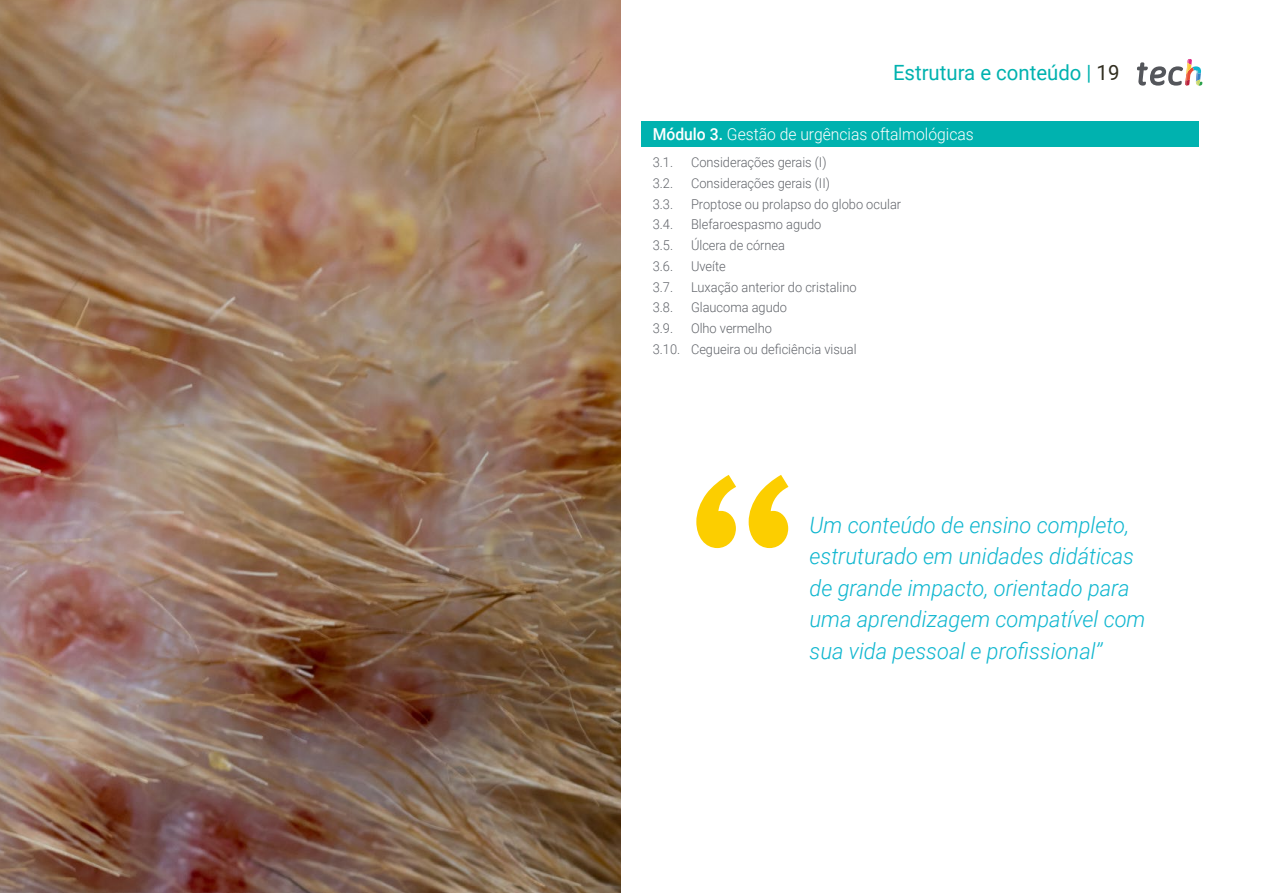
<style>
.page{position:relative;width:1263px;height:893px;background:#fff}
.page>*{position:absolute;margin:0;border:0;box-sizing:border-box;transform-origin:0 0}
.t1{font:italic 300 22.5px/31.5px "Roboto";color:#0fb6cf}
.t2{font:21px "Roboto";color:#00b2af}
.t3{font:300 16.5px "Roboto";color:#fff;scale:.95 1}
.t4{font:300 13.5px/20.7px "Roboto";color:#61646a;scale:.95 1}
.s1{color:#312e20}
.s2{font-weight:500}
</style>
<div class="page">
<div style="left:642px;top:121px;width:557px;height:25px;background:#00b2af"></div>
<svg style="left:1137px;top:59px;width:65px;height:27px"></svg>
<img style="left:0;top:0;width:621px;height:893px">
<svg style="left:696px;top:475px;width:92px;height:73px"></svg>
<h2 class="t2" style="left:893px;top:57px;width:228px">Estrutura e conteúdo | <span class="s1">19</span></h2>
<p class="t3" style="left:653px;top:123px;width:339px"><span class="s2">Módulo 3.</span> Gestão de urgências oftalmológicas</p>
<p class="t4" style="left:653px;top:151px;width:23px">3.1.</p>
<p class="t4" style="left:691px;top:151px;width:144px">Considerações gerais (I)</p>
<p class="t4" style="left:653px;top:172px;width:23px">3.2.</p>
<p class="t4" style="left:691px;top:172px;width:148px">Considerações gerais (II)</p>
<p class="t4" style="left:653px;top:193px;width:23px">3.3.</p>
<p class="t4" style="left:691px;top:193px;width:223px">Proptose ou prolapso do globo ocular</p>
<p class="t4" style="left:653px;top:214px;width:23px">3.4.</p>
<p class="t4" style="left:691px;top:214px;width:139px">Blefaroespasmo agudo</p>
<p class="t4" style="left:653px;top:234px;width:23px">3.5.</p>
<p class="t4" style="left:691px;top:234px;width:101px">Úlcera de córnea</p>
<p class="t4" style="left:653px;top:255px;width:23px">3.6.</p>
<p class="t4" style="left:691px;top:255px;width:38px">Uveíte</p>
<p class="t4" style="left:653px;top:276px;width:23px">3.7.</p>
<p class="t4" style="left:691px;top:276px;width:176px">Luxação anterior do cristalino</p>
<p class="t4" style="left:653px;top:297px;width:23px">3.8.</p>
<p class="t4" style="left:691px;top:297px;width:103px">Glaucoma agudo</p>
<p class="t4" style="left:653px;top:317px;width:23px">3.9.</p>
<p class="t4" style="left:653px;top:317px;width:216px;text-indent:38px">Olho vermelho<br>3.10. Cegueira ou deficiência visual</p>
<h1 class="t1" style="left:809px;top:508px;width:337px">Um conteúdo de ensino completo, estruturado em unidades didáticas de grande impacto, orientado para uma aprendizagem compatível com sua vida pessoal e profissional’’</h1>
</div>
